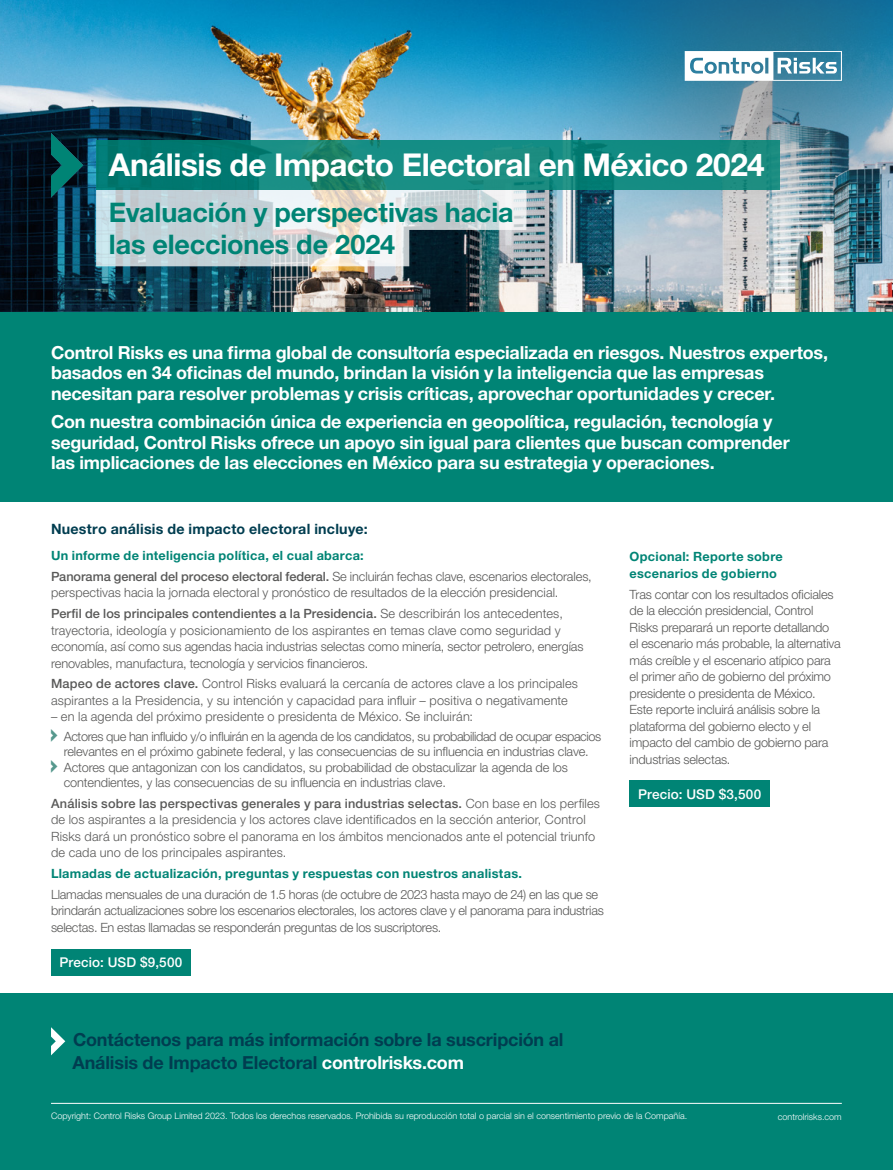
<style>
.page{position:relative;width:893px;height:1170px;background:#fff}
.page>*{position:absolute;margin:0;border:0;box-sizing:border-box;transform-origin:0 0}
.t1{font:700 31.5px "Helvetica Neue LT Std";letter-spacing:-.015em;color:#fff}
.t2{font:700 27px/31.5px "Helvetica Neue LT Std";letter-spacing:-.005em;color:#008475}
.t3{font:700 18px/20.2px "Helvetica Neue LT Std";letter-spacing:-.015em;color:#fff}
.t4{font:700 18px/22.5px "Helvetica Neue LT Std";letter-spacing:-.01em;color:#003d50}
.t5{font:700 14.25px "Helvetica Neue LT Std";letter-spacing:.015em;color:#003d50}
.t6{font:500 13.5px "Helvetica Neue LT Std";letter-spacing:.015em;color:#fff}
.t7{font:300 12.75px/16.5px "Helvetica Neue LT Std";letter-spacing:-.01em;color:#575756}
.t8{font:300 12.75px/16.5px "Helvetica Neue LT Std";letter-spacing:.015em;color:#575756}
.t9{font:700 12.75px/16.5px "Helvetica Neue LT Std";letter-spacing:.02em;color:#008475}
.t10{font:300 12.75px/16.5px "Helvetica Neue LT Std";letter-spacing:.01em;color:#575756}
.t11{font:300 12.75px/19.5px "Helvetica Neue LT Std";letter-spacing:-.03em;color:#575756}
.t12{font:300 9px "Helvetica Neue LT Std";color:#fff}
.s1{font-weight:500;color:#595958}
.s2{font-weight:300;color:#575756}
.s3{color:#fff}
</style>
<div class="page">
<img style="left:0;top:0;width:893px;height:312px">
<div style="left:0;top:312px;width:893px;height:189px;background:#008475"></div>
<div style="left:0;top:993px;width:893px;height:176px;background:#008475"></div>
<svg style="left:51px;top:1027px;width:14px;height:28px"></svg>
<div style="left:51px;top:948px;width:140px;height:27px;background:#008475"></div>
<div style="left:630px;top:780px;width:140px;height:27px;background:#008475"></div>
<hr style="left:51px;top:1102px;width:791px;height:1px;background:#fff">
<div style="left:482px;top:0;width:411px;height:289px;background:#595958;opacity:.85"></div>
<svg style="left:685px;top:51px;width:157px;height:30px"></svg>
<svg style="left:51px;top:133px;width:32px;height:64px;background:#034c50"></svg>
<svg style="left:96px;top:141px;width:683px;height:49px;background:#11857b"></svg>
<svg style="left:96px;top:190px;width:430px;height:76px;background:#bec9cb"></svg>
<h1 class="t1" style="left:109px;top:146px;width:657px">Análisis de Impacto Electoral en México 2024</h1>
<h2 class="t2" style="left:109px;top:196px;width:406px">Evaluación y perspectivas hacia las elecciones de 2024</h2>
<p class="t3" style="left:51px;top:342px;width:778px">Control Risks es una firma global de consultoría especializada en riesgos. Nuestros expertos, basados en 34 oficinas del mundo, brindan la visión y la inteligencia que las empresas necesitan para resolver problemas y crisis críticas, aprovechar oportunidades y crecer.</p>
<p class="t3" style="left:51px;top:411px;width:740px">Con nuestra combinación única de experiencia en geopolítica, regulación, tecnología y seguridad, Control Risks ofrece un apoyo sin igual para clientes que buscan comprender las implicaciones de las elecciones en México para su estrategia y operaciones.</p>
<p class="t5" style="left:51px;top:520px;width:318px">Nuestro análisis de impacto electoral incluye:</p>
<p class="t9" style="left:51px;top:545px;width:542px;line-height:20.7px">Un informe de inteligencia política, el cual abarca:<br><span class="s1">Panorama general del proceso electoral federal.</span> <span class="s2">Se incluirán fechas clave, escenarios electorales,</span></p>
<p class="t7" style="left:51px;top:582px;width:513px;line-height:20.7px">perspectivas hacia la jornada electoral y pronóstico de resultados de la elección presidencial.<br><span class="s1">Perfil de los principales contendientes a la Presidencia.</span> Se describirán los antecedentes,</p>
<p class="t7" style="left:51px;top:621px;width:534px">trayectoria, ideología y posicionamiento de los aspirantes en temas clave como seguridad y economía, así como sus agendas hacia industrias selectas como minería, sector petrolero, energías renovables, manufactura, tecnología y servicios financieros.</p>
<p class="t10" style="left:51px;top:675px;width:529px"><span class="s1">Mapeo de actores clave.</span> Control Risks evaluará la cercanía de actores clave a los principales aspirantes a la Presidencia, y su intención y capacidad para influir – positiva o negativamente</p>
<p class="t11" style="left:64px;top:707px;width:539px;text-indent:-13px">– en la agenda del próximo presidente o presidenta de México. Se incluirán:<br>Actores que han influido y/o influirán en la agenda de los candidatos, su probabilidad de ocupar espacios</p>
<p class="t7" style="left:64px;top:743px;width:527px;line-height:15.3px">relevantes en el próximo gabinete federal, y las consecuencias de su influencia en industrias clave.<br>Actores que antagonizan con los candidatos, su probabilidad de obstaculizar la agenda de los contendientes, y las consecuencias de su influencia en industrias clave.</p>
<p class="t8" style="left:51px;top:794px;width:550px"><span class="s1">Análisis sobre las perspectivas generales y para industrias selectas.</span> Con base en los perfiles de los aspirantes a la presidencia y los actores clave identificados en la sección anterior, Control Risks dará un pronóstico sobre el panorama en los ámbitos mencionados ante el potencial triunfo de cada uno de los principales aspirantes.</p>
<p class="t9" style="left:51px;top:864px;width:472px">Llamadas de actualización, preguntas y respuestas con nuestros analistas.</p>
<p class="t7" style="left:51px;top:885px;width:554px">Llamadas mensuales de una duración de 1.5 horas (de octubre de 2023 hasta mayo de 24) en las que se brindarán actualizaciones sobre los escenarios electorales, los actores clave y el panorama para industrias selectas. En estas llamadas se responderán preguntas de los suscriptores.</p>
<p class="t6" style="left:60px;top:953px;width:124px">Precio: USD $9,500</p>
<h3 class="t4" style="left:72px;top:1028px;width:493px">Contáctenos para más información sobre la suscripción al<br>Análisis de Impacto Electoral <span class="s3">controlrisks.com</span></h3>
<p class="t9" style="left:630px;top:548px;width:155px">Opcional: Reporte sobre escenarios de gobierno</p>
<p class="t7" style="left:630px;top:585px;width:213px">Tras contar con los resultados oficiales de la elección presidencial, Control Risks preparará un reporte detallando el escenario más probable, la alternativa más creíble y el escenario atípico para el primer año de gobierno del próximo presidente o presidenta de México.<br>Este reporte incluirá análisis sobre la plataforma del gobierno electo y el impacto del cambio de gobierno para industrias selectas.</p>
<p class="t6" style="left:638px;top:785px;width:125px">Precio: USD $3,500</p>
<p class="t12" style="left:51px;top:1110px;width:638px">Copyright: Control Risks Group Limited 2023. Todos los derechos reservados. Prohibida su reproducción total o parcial sin el consentimiento previo de la Compañía.</p>
<p class="t12" style="left:778px;top:1111px;width:65px">controlrisks.com</p>
</div>
